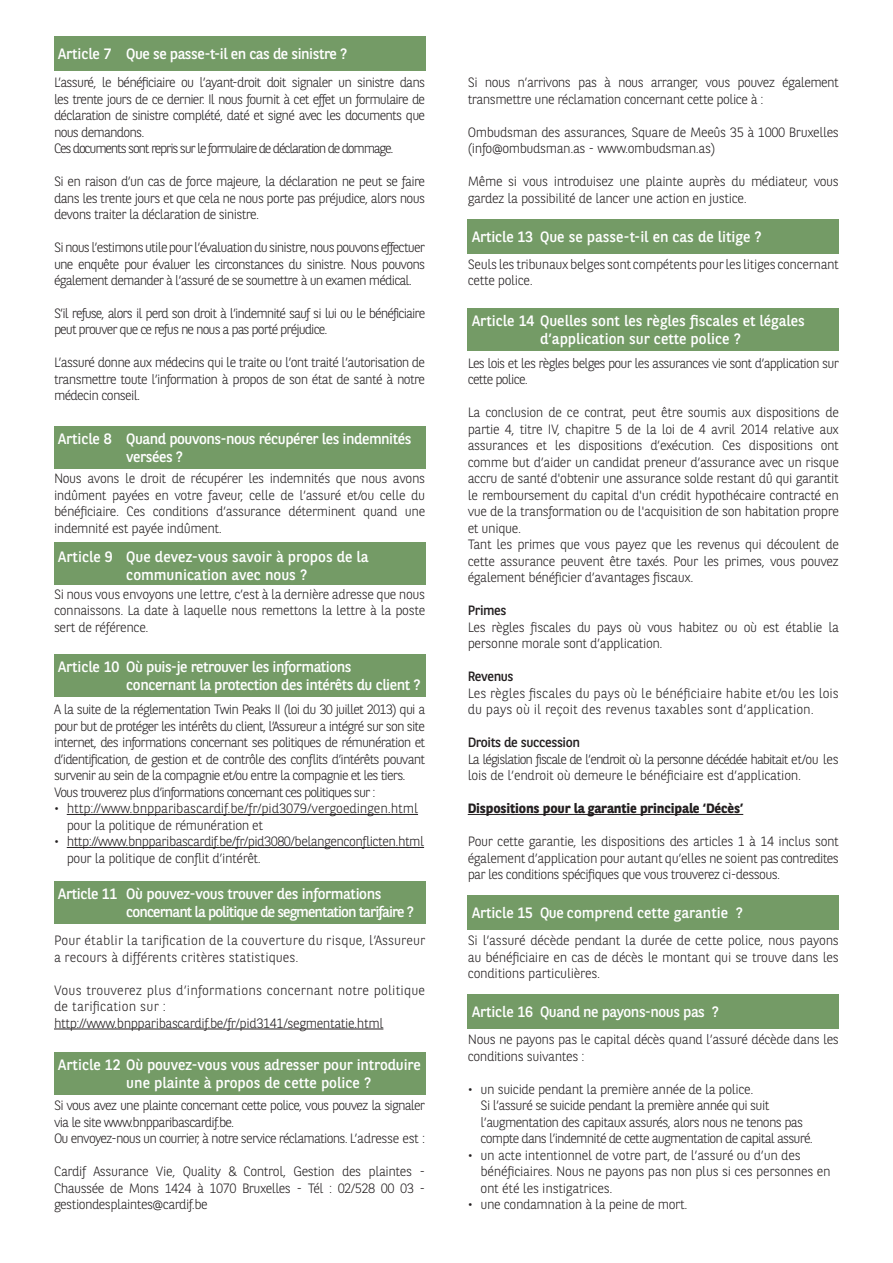
<style>
.page{position:relative;width:893px;height:1263px;background:#fff}
.page>*{position:absolute;margin:0;border:0;box-sizing:border-box;transform-origin:0 0}
.t1{font:15px/18px "BNPP Sans";letter-spacing:-.01em;color:#fff;text-align:center}
.t2{font:15px/18px "BNPP Sans";letter-spacing:-.03em;color:#fff}
.t3{font:15px/18px "BNPP Sans";letter-spacing:-.06em;color:#fff}
.t4{font:300 13.5px/16.5px "BNPP Sans";letter-spacing:-.03em;color:#231f20}
.t5{font:300 13.5px/16.5px "BNPP Sans";letter-spacing:-.06em;color:#231f20}
.t6{font:300 13.5px/16.5px "BNPP Sans";letter-spacing:-.07em;color:#231f20}
.t7{font:300 13.5px/16.5px "BNPP Sans";color:#231f20}
.t8{font:300 13.5px/16.5px "BNPP Sans";letter-spacing:-.05em;color:#231f20}
.t9{font:300 13.5px/16.5px "BNPP Sans";letter-spacing:.01em;color:#231f20}
.t10{font:300 13.5px/16.5px "BNPP Sans";letter-spacing:-.01em;color:#231f20}
.t11{font:700 13.5px "BNPP Sans";letter-spacing:-.01em;color:#231f20}
.t12{font:13.5px "BNPP Sans";letter-spacing:-.03em;color:#231f20}
</style>
<div class="page">
<hr style="left:67px;top:814px;width:351px;height:1px;background:#231f20">
<hr style="left:67px;top:847px;width:357px;height:1px;background:#231f20">
<hr style="left:54px;top:1029px;width:329px;height:1px;background:#231f20">
<div style="left:54px;top:36px;width:371px;height:34px;background:#749b66"></div>
<div style="left:54px;top:426px;width:371px;height:42px;background:#749b66"></div>
<div style="left:54px;top:542px;width:371px;height:42px;background:#749b66"></div>
<div style="left:54px;top:654px;width:371px;height:43px;background:#749b66"></div>
<div style="left:54px;top:881px;width:371px;height:43px;background:#749b66"></div>
<div style="left:54px;top:1052px;width:371px;height:43px;background:#749b66"></div>
<hr style="left:468px;top:814px;width:275px;height:1px;background:#231f20">
<div style="left:468px;top:219px;width:371px;height:34px;background:#749b66"></div>
<div style="left:468px;top:308px;width:371px;height:42px;background:#749b66"></div>
<div style="left:468px;top:896px;width:371px;height:34px;background:#749b66"></div>
<div style="left:468px;top:995px;width:371px;height:34px;background:#749b66"></div>
<p class="t2" style="left:58px;top:44px;width:290px">Article 7 Que se passe-t-il en cas de sinistre ?</p>
<p class="t5" style="left:54px;top:73px;width:373px">L’assuré, le bénéficiaire ou l’ayant-droit doit signaler un sinistre dans les trente jours de ce dernier. Il nous fournit à cet effet un formulaire de déclaration de sinistre complété, daté et signé avec les documents que nous demandons.<br>Ces documents sont repris sur le formulaire de déclaration de dommage.</p>
<p class="t4" style="left:54px;top:172px;width:373px;text-align:justify">Si en raison d’un cas de force majeure, la déclaration ne peut se faire dans les trente jours et que cela ne nous porte pas préjudice, alors nous devons traiter la déclaration de sinistre.</p>
<p class="t4" style="left:54px;top:238px;width:373px;text-align:justify">Si nous l’estimons utile pour l’évaluation du sinistre, nous pouvons effectuer une enquête pour évaluer les circonstances du sinistre. Nous pouvons également demander à l’assuré de se soumettre à un examen médical.</p>
<p class="t6" style="left:54px;top:304px;width:373px">S’il refuse, alors il perd son droit à l’indemnité sauf si lui ou le bénéficiaire peut prouver que ce refus ne nous a pas porté préjudice.</p>
<p class="t4" style="left:54px;top:354px;width:373px;text-align:justify">L’assuré donne aux médecins qui le traite ou l’ont traité l’autorisation de transmettre toute l’information à propos de son état de santé à notre médecin conseil.</p>
<p class="t2" style="left:126px;top:429px;width:287px;text-indent:-68px">Article 8 Quand pouvons-nous récupérer les indemnités versées ?</p>
<p class="t4" style="left:54px;top:469px;width:373px;text-align:justify">Nous avons le droit de récupérer les indemnités que nous avons indûment payées en votre faveur, celle de l’assuré et/ou celle du bénéficiaire. Ces conditions d’assurance déterminent quand une indemnité est payée indûment.</p>
<p class="t1" style="left:58px;top:547px;width:312px">Article 9 Que devez-vous savoir à propos de la communication avec nous ?</p>
<p class="t4" style="left:54px;top:585px;width:373px;text-align:justify">Si nous vous envoyons une lettre, c’est à la dernière adresse que nous connaissons. La date à laquelle nous remettons la lettre à la poste sert de référence.</p>
<p class="t2" style="left:126px;top:657px;width:296px;text-indent:-68px">Article 10 Où puis-je retrouver les informations concernant la protection des intérêts du client ?</p>
<p class="t5" style="left:54px;top:700px;width:373px">A la suite de la réglementation Twin Peaks II (loi du 30 juillet 2013) qui a pour but de protéger les intérêts du client, l’Assureur a intégré sur son site internet, des informations concernant ses politiques de rémunération et d’identification, de gestion et de contrôle des conflits d’intérêts pouvant survenir au sein de la compagnie et/ou entre la compagnie et les tiers.<br>Vous trouverez plus d’informations concernant ces politiques sur :</p>
<p class="t10" style="left:67px;top:799px;width:353px;text-indent:-13px">• http://www.bnpparibascardif.be/fr/pid3079/vergoedingen.html pour la politique de rémunération et</p>
<p class="t4" style="left:67px;top:832px;width:359px;text-indent:-13px">• http://www.bnpparibascardif.be/fr/pid3080/belangenconflicten.html pour la politique de conflit d’intérêt.</p>
<p class="t3" style="left:126px;top:884px;width:289px;text-indent:-68px">Article 11 Où pouvez-vous trouver des informations concernant la politique de segmentation tarifaire ?</p>
<p class="t7" style="left:54px;top:931px;width:373px">Pour établir la tarification de la couverture du risque, l’Assureur a recours à différents critères statistiques.</p>
<p class="t9" style="left:54px;top:981px;width:373px">Vous trouverez plus d’informations concernant notre politique de tarification sur : http://www.bnpparibascardif.be/fr/pid3141/segmentatie.html</p>
<p class="t1" style="left:126px;top:1055px;width:296px;text-align:left;text-indent:-68px">Article 12 Où pouvez-vous vous adresser pour introduire une plainte à propos de cette police ?</p>
<p class="t5" style="left:54px;top:1096px;width:373px">Si vous avez une plainte concernant cette police, vous pouvez la signaler via le site www.bnpparibascardif.be.<br>Ou envoyez-nous un courrier, à notre service réclamations. L’adresse est :</p>
<p class="t4" style="left:54px;top:1162px;width:373px;text-align:justify">Cardif Assurance Vie, Quality &amp; Control, Gestion des plaintes - Chaussée de Mons 1424 à 1070 Bruxelles - Tél : 02/528 00 03 - gestiondesplaintes@cardif.be</p>
<p class="t4" style="left:468px;top:73px;width:373px">Si nous n’arrivons pas à nous arranger, vous pouvez également transmettre une réclamation concernant cette police à :</p>
<p class="t4" style="left:468px;top:123px;width:373px">Ombudsman des assurances, Square de Meeûs 35 à 1000 Bruxelles (info@ombudsman.as - www.ombudsman.as)</p>
<p class="t4" style="left:468px;top:172px;width:373px">Même si vous introduisez une plainte auprès du médiateur, vous gardez la possibilité de lancer une action en justice.</p>
<p class="t1" style="left:472px;top:227px;width:291px">Article 13 Que se passe-t-il en cas de litige ?</p>
<p class="t4" style="left:468px;top:255px;width:373px">Seuls les tribunaux belges sont compétents pour les litiges concernant cette police.</p>
<p class="t1" style="left:472px;top:311px;width:334px">Article 14 Quelles sont les règles fiscales et légales d’application sur cette police ?</p>
<p class="t5" style="left:468px;top:354px;width:373px">Les lois et les règles belges pour les assurances vie sont d’application sur cette police.</p>
<p class="t4" style="left:468px;top:403px;width:373px">La conclusion de ce contrat, peut être soumis aux dispositions de partie 4, titre IV, chapitre 5 de la loi de 4 avril 2014 relative aux assurances et les dispositions d’exécution. Ces dispositions ont comme but d’aider un candidat preneur d’assurance avec un risque accru de santé d'obtenir une assurance solde restant dû qui garantit le remboursement du capital d'un crédit hypothécaire contracté en vue de la transformation ou de l'acquisition de son habitation propre et unique.<br>Tant les primes que vous payez que les revenus qui découlent de cette assurance peuvent être taxés. Pour les primes, vous pouvez également bénéficier d’avantages fiscaux.</p>
<p class="t12" style="left:468px;top:601px;width:40px">Primes</p>
<p class="t4" style="left:468px;top:618px;width:373px">Les règles fiscales du pays où vous habitez ou où est établie la personne morale sont d’application.</p>
<p class="t12" style="left:468px;top:667px;width:47px">Revenus</p>
<p class="t7" style="left:468px;top:684px;width:373px">Les règles fiscales du pays où le bénéficiaire habite et/ou les lois du pays où il reçoit des revenus taxables sont d’application.</p>
<p class="t12" style="left:468px;top:733px;width:114px">Droits de succession</p>
<p class="t6" style="left:468px;top:750px;width:373px">La législation fiscale de l’endroit où la personne décédée habitait et/ou les lois de l’endroit où demeure le bénéficiaire est d’application.</p>
<p class="t11" style="left:468px;top:799px;width:277px">Dispositions pour la garantie principale ‘Décès’</p>
<p class="t4" style="left:468px;top:832px;width:373px;text-align:justify">Pour cette garantie, les dispositions des articles 1 à 14 inclus sont également d’application pour autant qu’elles ne soient pas contredites par les conditions spécifiques que vous trouverez ci-dessous.</p>
<p class="t1" style="left:472px;top:903px;width:272px">Article 15 Que comprend cette garantie ?</p>
<p class="t4" style="left:468px;top:931px;width:373px;text-align:justify">Si l’assuré décède pendant la durée de cette police, nous payons au bénéficiaire en cas de décès le montant qui se trouve dans les conditions particulières.</p>
<p class="t2" style="left:472px;top:1002px;width:248px">Article 16 Quand ne payons-nous pas ?</p>
<p class="t4" style="left:468px;top:1030px;width:373px">Nous ne payons pas le capital décès quand l’assuré décède dans les conditions suivantes :</p>
<p class="t8" style="left:480px;top:1080px;width:334px;text-indent:-13px">• un suicide pendant la première année de la police.<br>Si l’assuré se suicide pendant la première année qui suit l’augmentation des capitaux assurés, alors nous ne tenons pas compte dans l’indemnité de cette augmentation de capital assuré.</p>
<p class="t4" style="left:480px;top:1146px;width:352px;text-indent:-13px">• un acte intentionnel de votre part, de l’assuré ou d’un des bénéficiaires. Nous ne payons pas non plus si ces personnes en ont été les instigatrices.</p>
<p class="t4" style="left:468px;top:1195px;width:221px">• une condamnation à la peine de mort.</p>
</div>
